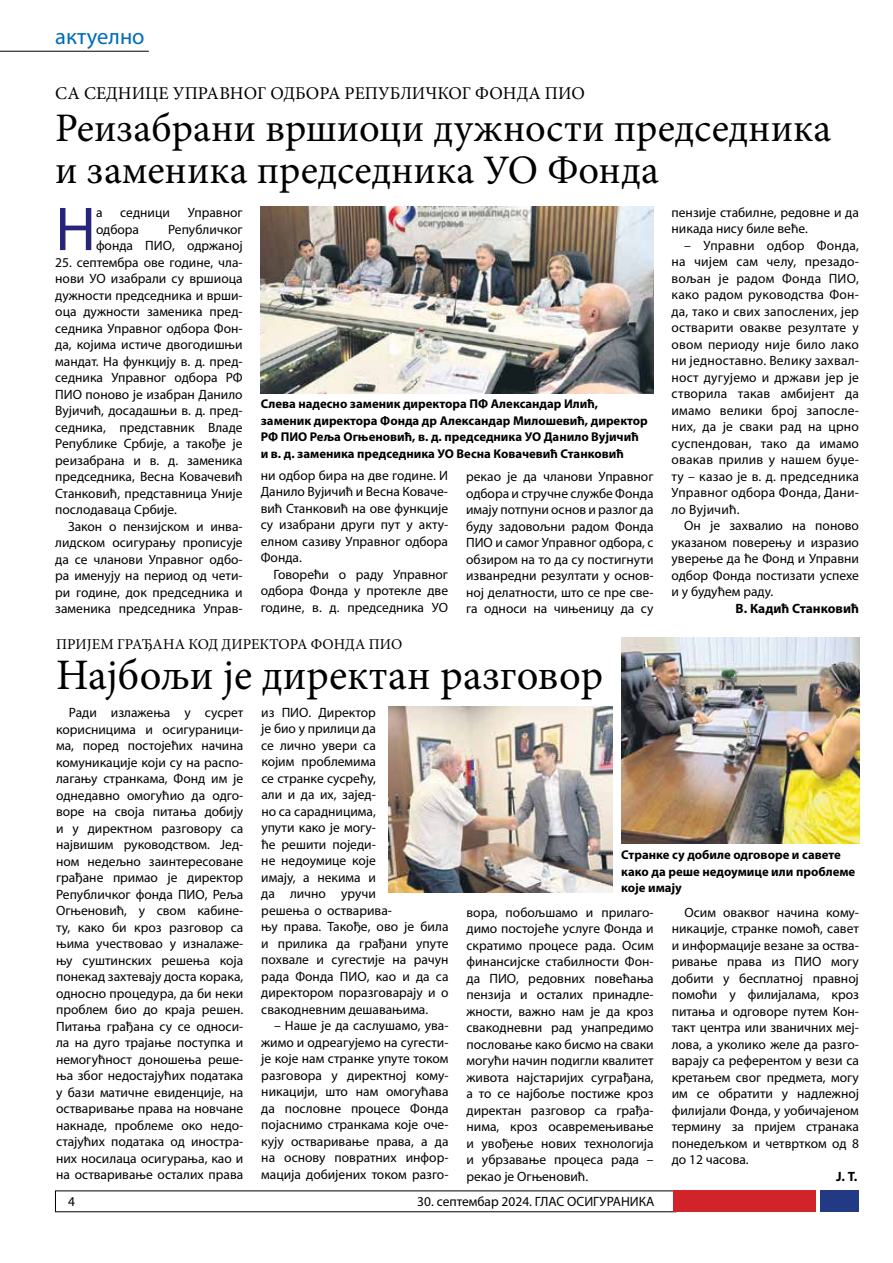
<style>
.page{position:relative;width:893px;height:1263px;background:#fff}
.page>*{position:absolute;margin:0;border:0;box-sizing:border-box;transform-origin:0 0}
.t1{font:62.4px "Myriad Pro";color:#26247b}
.t2{font:43.5px "Minion Pro";color:#000}
.t3{font:40.5px/42px "Minion Pro";color:#000}
.t4{font:22.5px "Myriad Pro";color:#006cb7}
.t5{font:18px "Minion Pro";color:#000}
.t6{font:15px "Minion Pro";color:#000}
.t7{font:13.5px/16.5px "Myriad Pro";color:#000;text-align:justify}
.t8{font:700 13.5px "Myriad Pro";color:#000}
.t9{font:700 12.75px/16.5px "Myriad Pro";color:#000}
</style>
<div class="page">
<div style="left:821px;top:1191px;width:38px;height:21px;background:#223983"></div>
<div style="left:673px;top:1191px;width:143px;height:21px;background:#d2232a"></div>
<hr style="left:0;top:51px;width:149px;height:1px;background:#000">
<img style="left:261px;top:207px;width:392px;height:186px">
<img style="left:389px;top:707px;width:223px;height:185px">
<img style="left:621px;top:638px;width:239px;height:205px">
<h3 class="t4" style="left:55px;top:22px;width:91px">актуелно</h3>
<h3 class="t5" style="left:55px;top:81px;width:531px">СА СЕДНИЦЕ УПРАВНОГ ОДБОРА РЕПУБЛИЧКОГ ФОНДА ПИО</h3>
<h3 class="t3" style="left:55px;top:107px;width:777px">Реизабрани вршиоци дужности председника и заменика председника УО Фонда</h3>
<h1 class="t1" style="left:55px;top:191px;width:42px">Н</h1>
<p class="t7" style="left:96px;top:204px;width:8px">а</p>
<p class="t7" style="left:120px;top:204px;width:51px">седници</p>
<p class="t7" style="left:188px;top:204px;width:56px">Управног</p>
<p class="t7" style="left:96px;top:221px;width:148px;text-align:right">Републичког<br>фонда ПИО, одржаној</p>
<p class="t7" style="left:55px;top:254px;width:189px">25. септембра ове године, чла&shy;нови УО изабрали су вршиоца дужности председника и врши&shy;оца дужности заменика пред&shy;седника Управног одбора Фон&shy;да, којима истиче двогодишњи мандат. На функцију в. д. пред&shy;седника Управног одбора РФ ПИО поново је изабран Данило Вујичић, досадашњи в. д. пред&shy;седника, представник Владе Републике Србије, а такође је реизабрана и в. д. заменика председника, Весна Ковачевић Станковић, представница Уније послодаваца Србије.</p>
<p class="t7" style="left:55px;top:518px;width:189px;text-indent:13px">Закон о пензијском и инва&shy;лидском осигурању прописује да се чланови Управног одбо&shy;ра именују на период од чети&shy;ри године, док председника и заменика председника Управ-</p>
<p class="t7" style="left:96px;top:221px;width:45px">одбора</p>
<p class="t9" style="left:261px;top:395px;width:389px">Слева надесно заменик директора ПФ Александар Илић, заменик директора Фонда др Александар Милошевић, директор РФ ПИО Реља Огњеновић, в. д. председника УО Данило Вујичић и в. д. заменика председника УО Весна Ковачевић Станковић</p>
<p class="t7" style="left:261px;top:467px;width:189px">ни одбор бира на две године. И Данило Вујичић и Весна Коваче&shy;вић Станковић на ове функције су изабрани други пут у акту&shy;елном сазиву Управног одбора Фонда.</p>
<p class="t7" style="left:261px;top:566px;width:189px;text-indent:13px">Говорећи о раду Управног одбора Фонда у протекле две године, в. д. председника УО</p>
<p class="t7" style="left:466px;top:468px;width:189px">рекао је да чланови Управног одбора и стручне службе Фонда имају потпуни основ и разлог да буду задовољни радом Фонда ПИО и самог Управног одбора, с обзиром на то да су постигнути изванредни резултати у основ&shy;ној делатности, што се пре све&shy;га односи на чињеницу да су</p>
<p class="t6" style="left:56px;top:634px;width:348px">ПРИЈЕМ ГРАЂАНА КОД ДИРЕКТОРА ФОНДА ПИО</p>
<h2 class="t2" style="left:56px;top:646px;width:549px">Најбољи је директан разговор</h2>
<p class="t7" style="left:672px;top:204px;width:189px">пензије стабилне, редовне и да никада нису биле веће.</p>
<p class="t7" style="left:672px;top:237px;width:189px;text-indent:13px">– Управни одбор Фонда, на чијем сам челу, презадо&shy;вољан је радом Фонда ПИО, како радом руководства Фон&shy;да, тако и свих запослених, јер остварити овакве резултате у овом периоду није било лако ни једноставно. Велику захвал&shy;ност дугујемо и држави јер је створила такав амбијент да имамо велики број запосле&shy;них, да је сваки рад на црно суспендован, тако да имамо овакав прилив у нашем буџе&shy;ту – казао је в. д. председника Управног одбора Фонда, Дани&shy;ло Вујичић.</p>
<p class="t7" style="left:672px;top:517px;width:189px;text-indent:13px">Он је захвалио на поново указаном поверењу и изразио уверење да ће Фонд и Управни одбор Фонда постизати успехе и у будућем раду.</p>
<p class="t8" style="left:736px;top:600px;width:125px">В. Кадић Станковић</p>
<p class="t7" style="left:56px;top:704px;width:189px;text-indent:13px">Ради излажења у сусрет корисницима и осигураници&shy;ма, поред постојећих начина комуникације који су на распо&shy;лагању странкама, Фонд им је однедавно омогућио да одго&shy;воре на своја питања добију и у директном разговору са највишим руководством. Јед&shy;ном недељно заинтересоване грађане примао је директор Републичког фонда ПИО, Реља Огњеновић, у свом кабине&shy;ту, како би кроз разговор са њима учествовао у изналаже&shy;њу суштинских решења која понекад захтевају доста корака, односно процедура, да би неки проблем био до краја решен.<br>Питања грађана су се односи&shy;ла на дуго трајање поступка и немогућност доношења реше&shy;ња због недостајућих података у бази матичне евиденције, на остваривање права на новчане накнаде, проблеме око недо&shy;стајућих података од иностра&shy;них носилаца осигурања, као и на остваривање осталих права</p>
<p class="t7" style="left:261px;top:704px;width:189px;text-align:left">из ПИО. Директор<br>је био у прилици да<br>се лично увери са<br>којим проблемима<br>се странке сусрећу,<br>али и да их, зајед-<br>но са сарадницима,<br>упути како је могу-<br>ће решити поједи-<br>не недоумице које<br>имају, а некима и<br>да лично уручи<br>решења о остварива-<br>њу права. Такође, ово је била и прилика да грађани упуте похвале и сугестије на рачун рада Фонда ПИО, као и да са директором поразговарају и о свакодневним дешавањима.</p>
<p class="t7" style="left:261px;top:1017px;width:189px;text-indent:13px">– Наше је да саслушамо, ува&shy;жимо и одреагујемо на сугести&shy;је које нам странке упуте током разговора у директној кому&shy;никацији, што нам омогућава да пословне процесе Фонда појаснимо странкама које оче&shy;кују остваривање права, а да на основу повратних инфор&shy;мација добијених током разго-</p>
<p class="t9" style="left:621px;top:846px;width:236px">Странке су добиле одговоре и савете како да реше недоумице или проблеме које имају</p>
<p class="t7" style="left:466px;top:903px;width:189px">вора, побољшамо и прилаго&shy;димо постојеће услуге Фонда и скратимо процесе рада. Осим финансијске стабилности Фон&shy;да ПИО, редовних повећања пензија и осталих принадле&shy;жности, важно нам је да кроз свакодневни рад унапредимо пословање како бисмо на сваки могући начин подигли квалитет живота најстаријих суграђана, а то се најбоље постиже кроз директан разговор са грађа&shy;нима, кроз осавремењивање и увођење нових технологија и убрзавање процеса рада – рекао је Огњеновић.</p>
<p class="t7" style="left:672px;top:903px;width:189px;text-indent:13px">Осим оваквог начина кому&shy;никације, странке помоћ, савет и информације везане за оства&shy;ривање права из ПИО могу добити у бесплатној правној помоћи у филијалама, кроз питања и одговоре путем Кон&shy;такт центра или званичних меј&shy;лова, а уколико желе да разго&shy;варају са референтом у вези са кретањем свог предмета, могу им се обратити у надлежној филијали Фонда, у уобичајеном термину за пријем странака понедељком и четвртком од 8 до 12 часова.</p>
<p class="t8" style="left:836px;top:1167px;width:23px">Ј. Т.</p>
<p class="t7" style="left:68px;top:1193px;width:8px">4</p>
<p class="t7" style="left:417px;top:1193px;width:239px">30. септембар 2024. ГЛАС ОСИГУРАНИКА</p>
</div>
